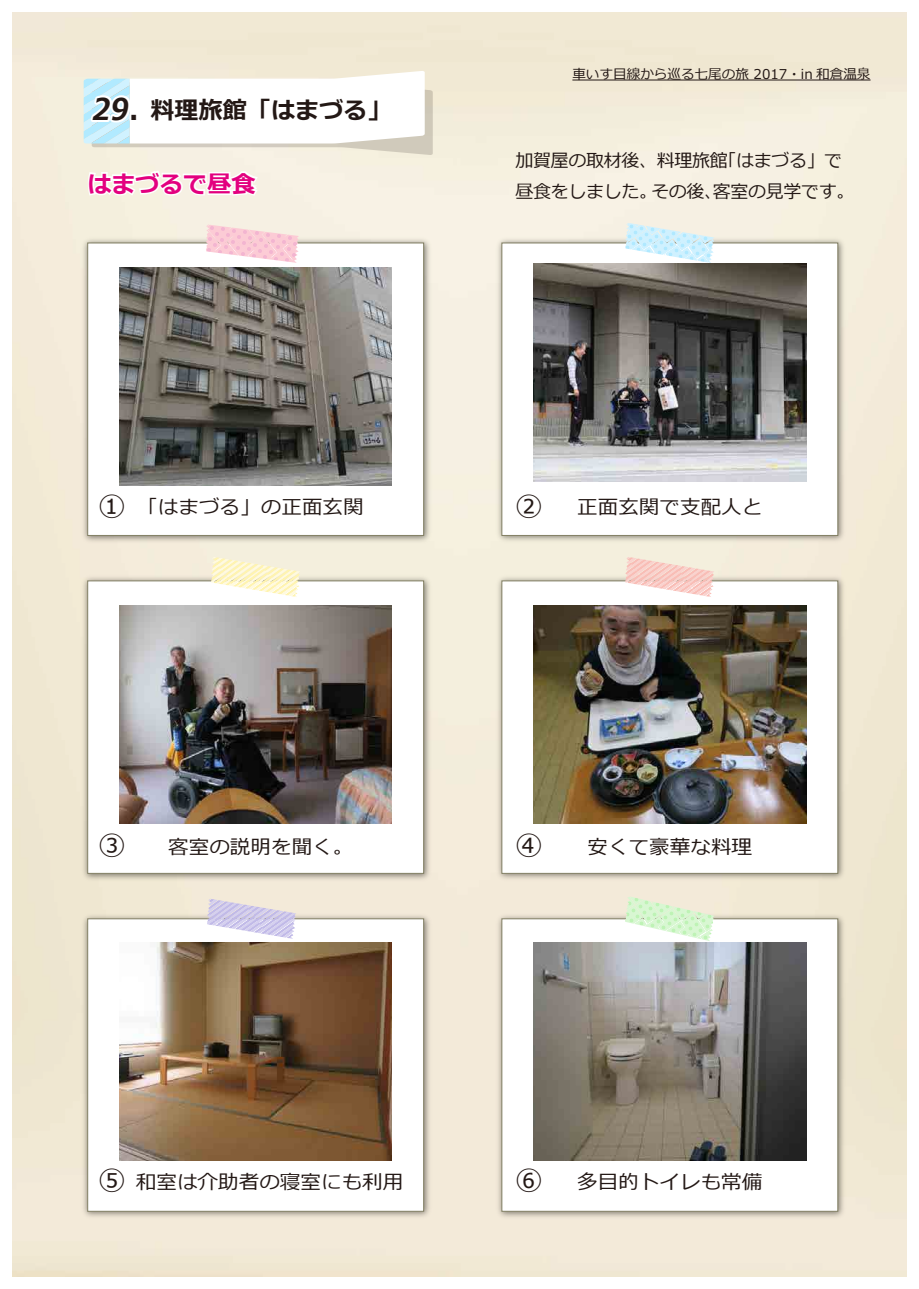
<style>
.page{position:relative;width:919px;height:1289px;background:#fff}
.page>*{position:absolute;margin:0;border:0;box-sizing:border-box;transform-origin:0 0}
.t1{font:27px "Meiryo";color:#231815}
.t2{font:italic 700 24px "Meiryo";letter-spacing:.005em;color:#231815}
.t3{font:700 24px "Meiryo";color:#e3007f}
.t4{font:19.5px "Meiryo";color:#231815;scale:1.05 1}
.t5{font:18px/30px "Meiryo";letter-spacing:-.02em;color:#231815}
.t6{font:13.5px "Meiryo";color:#231815}
.s1{font-size:30px}
</style>
<div class="page">
<svg style="left:84px;top:71px;width:349px;height:146px"></svg>
<img style="left:79px;top:234px;width:355px;height:312px">
<div style="left:87px;top:242px;width:337px;height:294px;background:#fff;border:1px solid #838064"></div>
<svg style="left:206px;top:224px;width:93px;height:39px"></svg>
<img style="left:119px;top:267px;width:273px;height:218px">
<img style="left:493px;top:572px;width:355px;height:311px">
<div style="left:501px;top:580px;width:337px;height:293px;background:#fff;border:1px solid #838064"></div>
<img style="left:533px;top:605px;width:273px;height:218px">
<img style="left:493px;top:234px;width:355px;height:312px">
<div style="left:501px;top:242px;width:337px;height:294px;background:#fff;border:1px solid #838064"></div>
<img style="left:493px;top:910px;width:355px;height:311px">
<div style="left:501px;top:918px;width:337px;height:293px;background:#fff;border:1px solid #838064"></div>
<img style="left:79px;top:910px;width:355px;height:311px">
<div style="left:87px;top:918px;width:337px;height:293px;background:#fff;border:1px solid #838064"></div>
<img style="left:119px;top:943px;width:273px;height:217px">
<img style="left:79px;top:572px;width:355px;height:312px">
<div style="left:87px;top:580px;width:337px;height:293px;background:#fff;border:1px solid #838064"></div>
<img style="left:533px;top:264px;width:273px;height:218px">
<svg style="left:625px;top:223px;width:89px;height:40px"></svg>
<svg style="left:211px;top:557px;width:89px;height:40px"></svg>
<svg style="left:625px;top:557px;width:89px;height:40px"></svg>
<svg style="left:207px;top:898px;width:89px;height:40px"></svg>
<svg style="left:625px;top:896px;width:89px;height:45px"></svg>
<img style="left:119px;top:605px;width:273px;height:218px">
<img style="left:533px;top:943px;width:273px;height:217px">
<hr style="left:572px;top:80px;width:298px;height:1px;background:#231815">
<p class="t2" style="left:93px;top:93px;width:300px"><span class="s1">29．</span>料理旅館「はまづる」</p>
<p class="t3" style="left:87px;top:167px;width:169px">はまづるで昼食</p>
<p class="t6" style="left:572px;top:64px;width:299px">車いす目線から巡る七尾の旅 2017・in 和倉温泉</p>
<p class="t5" style="left:515px;top:147px;width:340px">加賀屋の取材後、料理旅館「はまづる」で昼食をしました。その後、客室の見学です。</p>
<h1 class="t1" style="left:99px;top:487px;width:28px">①</h1>
<h1 class="t1" style="left:515px;top:487px;width:28px">②</h1>
<p class="t4" style="left:137px;top:493px;width:217px">「はまづる」の正面玄関</p>
<p class="t4" style="left:577px;top:493px;width:178px">正面玄関で支配人と</p>
<h1 class="t1" style="left:99px;top:826px;width:28px">③</h1>
<p class="t4" style="left:168px;top:832px;width:178px">客室の説明を聞く。</p>
<h1 class="t1" style="left:515px;top:826px;width:28px">④</h1>
<p class="t4" style="left:587px;top:832px;width:158px">安くて豪華な料理</p>
<h1 class="t1" style="left:99px;top:1161px;width:28px">⑤</h1>
<h1 class="t1" style="left:515px;top:1161px;width:28px">⑥</h1>
<p class="t4" style="left:136px;top:1168px;width:256px">和室は介助者の寝室にも利用</p>
<p class="t4" style="left:577px;top:1168px;width:178px">多目的トイレも常備</p>
</div>
